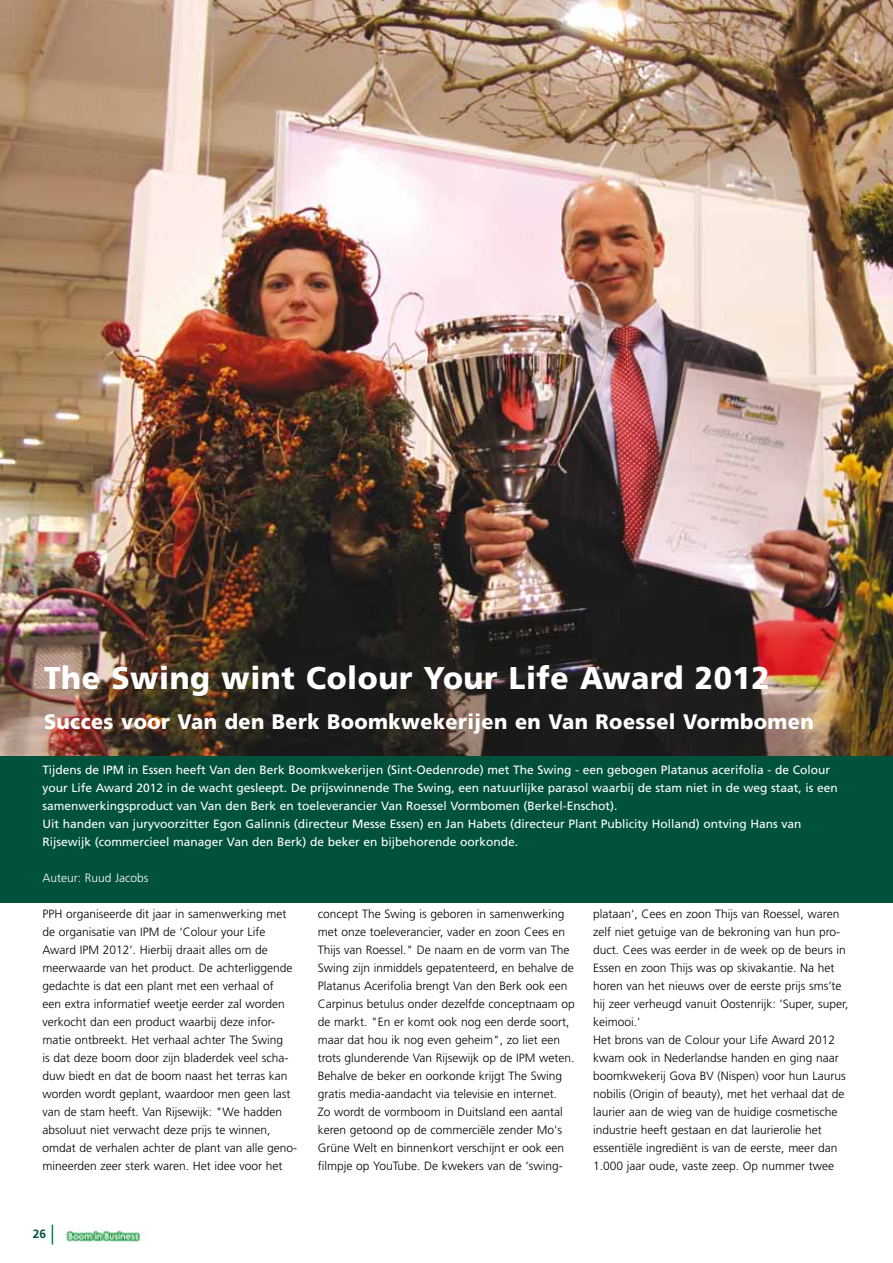
<style>
.page{position:relative;width:893px;height:1263px;background:#fff}
.page>*{position:absolute;margin:0;border:0;box-sizing:border-box;transform-origin:0 0}
.t1{font:900 31.5px "Frutiger";letter-spacing:.02em;color:#fff;scale:.95 1}
.t2{font:900 21px "Frutiger";letter-spacing:.02em;color:#fff;scale:.95 1}
.t3{font:300 12px/18px "Frutiger";color:#000}
.t4{font:12px/18px "Frutiger";color:#fff}
.t5{font:300 12px "Frutiger";color:#fff}
.t6{font:700 12px "Frutiger";color:#00523c}
</style>
<div class="page">
<svg style="left:52px;top:1225px;width:1px;height:19px"></svg>
<img style="left:66px;top:1229px;width:75px;height:15px">
<img style="left:0;top:0;width:893px;height:756px">
<div style="left:0;top:756px;width:893px;height:146px;background:#00523c"></div>
<h1 class="t1" style="left:44px;top:659px;width:765px">The Swing wint Colour Your Life Award 2012</h1>
<h2 class="t2" style="left:44px;top:709px;width:812px">Succes voor Van den Berk Boomkwekerijen en Van Roessel Vormbomen</h2>
<p class="t4" style="left:43px;top:761px;width:797px">Tijdens de IPM in Essen heeft Van den Berk Boomkwekerijen (Sint-Oedenrode) met The Swing - een gebogen Platanus acerifolia - de Colour your Life Award 2012 in de wacht gesleept. De prijswinnende The Swing, een natuurlijke parasol waarbij de stam niet in de weg staat, is een samenwerkingsproduct van Van den Berk en toeleverancier Van Roessel Vormbomen (Berkel-Enschot).<br>Uit handen van juryvoorzitter Egon Galinnis (directeur Messe Essen) en Jan Habets (directeur Plant Publicity Holland) ontving Hans van Rijsewijk (commercieel manager Van den Berk) de beker en bijbehorende oorkonde.</p>
<p class="t5" style="left:43px;top:871px;width:108px">Auteur: Ruud Jacobs</p>
<p class="t3" style="left:43px;top:905px;width:256px">PPH organiseerde dit jaar in samenwerking met de organisatie van IPM de ‘Colour your Life Award IPM 2012’. Hierbij draait alles om de meerwaarde van het product. De achterliggende gedachte is dat een plant met een verhaal of<br>een extra informatief weetje eerder zal worden verkocht dan een product waarbij deze infor&shy;matie ontbreekt. Het verhaal achter The Swing<br>is dat deze boom door zijn bladerdek veel scha&shy;duw biedt en dat de boom naast het terras kan worden wordt geplant, waardoor men geen last van de stam heeft. Van Rijsewijk: "We hadden absoluut niet verwacht deze prijs te winnen, omdat de verhalen achter de plant van alle geno&shy;mineerden zeer sterk waren. Het idee voor het</p>
<p class="t3" style="left:318px;top:905px;width:259px">concept The Swing is geboren in samenwerking met onze toeleverancier, vader en zoon Cees en Thijs van Roessel." De naam en de vorm van The Swing zijn inmiddels gepatenteerd, en behalve de Platanus Acerifolia brengt Van den Berk ook een Carpinus betulus onder dezelfde conceptnaam op de markt. "En er komt ook nog een derde soort, maar dat hou ik nog even geheim", zo liet een trots glunderende Van Rijsewijk op de IPM weten.<br>Behalve de beker en oorkonde krijgt The Swing gratis media-aandacht via televisie en internet.<br>Zo wordt de vormboom in Duitsland een aantal keren getoond op de commerciële zender Mo's Grüne Welt en binnenkort verschijnt er ook een filmpje op YouTube. De kwekers van de ‘swing-</p>
<p class="t3" style="left:593px;top:905px;width:257px">plataan‘, Cees en zoon Thijs van Roessel, waren zelf niet getuige van de bekroning van hun pro&shy;duct. Cees was eerder in de week op de beurs in Essen en zoon Thijs was op skivakantie. Na het horen van het nieuws over de eerste prijs sms’te hij zeer verheugd vanuit Oostenrijk: ’Super, super, keimooi.'<br>Het brons van de Colour your Life Award 2012 kwam ook in Nederlandse handen en ging naar boomkwekerij Gova BV (Nispen) voor hun Laurus nobilis (Origin of beauty), met het verhaal dat de laurier aan de wieg van de huidige cosmetische industrie heeft gestaan en dat laurierolie het essentiële ingrediënt is van de eerste, meer dan 1.000 jaar oude, vaste zeep. Op nummer twee</p>
<p class="t6" style="left:33px;top:1227px;width:15px">26</p>
</div>
